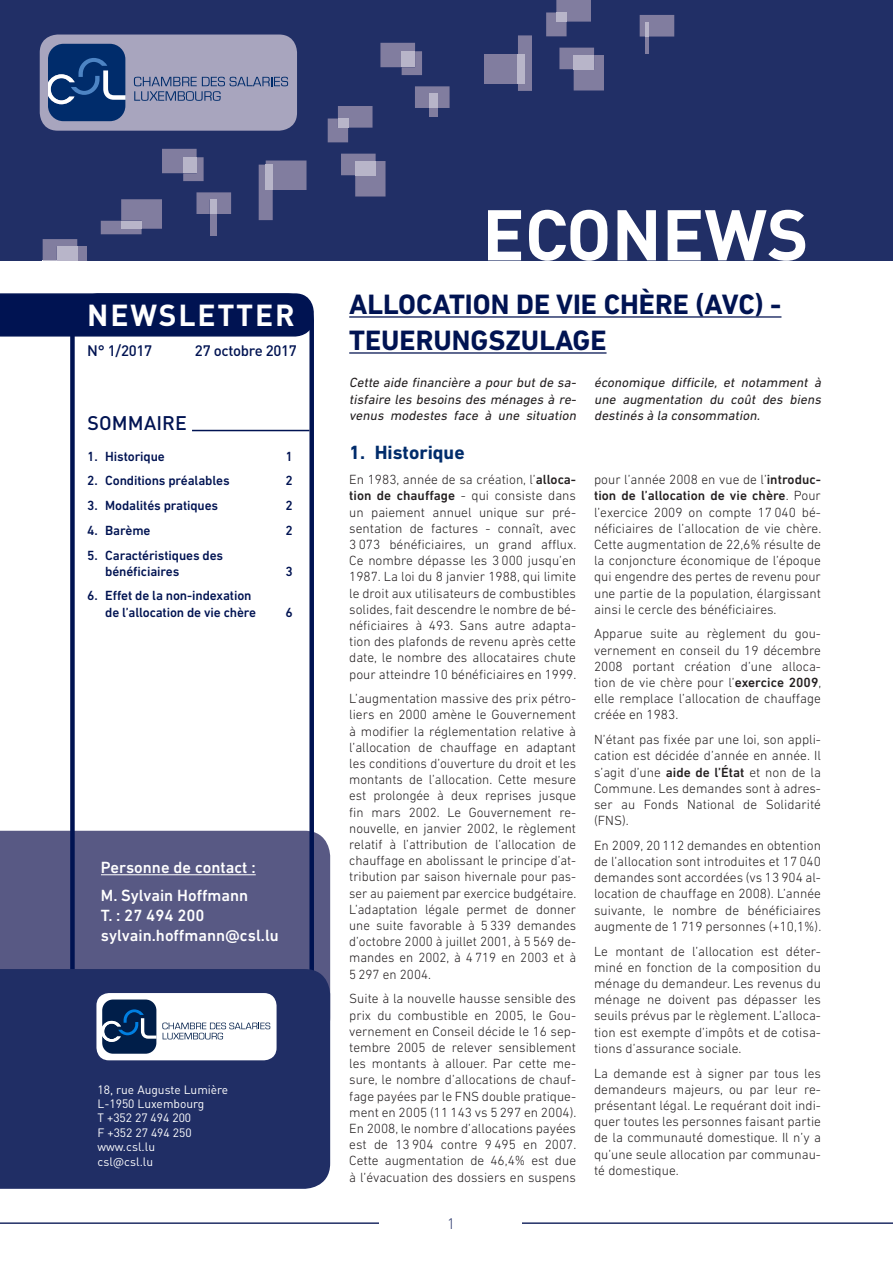
<style>
.page{position:relative;width:893px;height:1263px;background:#fff}
.page>*{position:absolute;margin:0;border:0;box-sizing:border-box;transform-origin:0 0}
.t1{font:700 70.5px "DIN Pro";color:#fff}
.t2{font:700 30px "DIN Pro";letter-spacing:.06em;color:#fff}
.titre{font:700 28.5px/36px "DIN Next LT Pro";color:#001352}
.Titre2{font:700 19.5px "DIN Next LT Pro";color:#002c6b}
.t3{font:500 19.5px "DIN Pro";letter-spacing:.01em;color:#001352}
.texte_courant{font:500 16.5px/19.8px "DIN Next LT Pro";color:#fff}
.t4{font:500 15px "DIN Pro";letter-spacing:-.02em;color:#001352}
.t5{font:300 15px "DIN Pro";color:#202e65}
.texte_courant-2{font:300 13.5px/16.2px "DIN Next LT Pro";color:#231f20;text-align:justify}
.texte_courant-3{font:italic 13.5px/16.2px "DIN Next LT Pro";color:#231f20;text-align:justify}
.texte_courant_Bold{font:500 13.5px/16.2px "DIN Next LT Pro";letter-spacing:-.01em;color:#001352}
.t6{font:12px/14.4px "DIN Pro";color:#fff}
.s1{font-weight:500}
</style>
<div class="page">
<hr style="left:0;top:1222px;width:893px;height:2px;background:#202e65">
<div style="left:380px;top:1217px;width:142px;height:46px;background:#fff"></div>
<div style="left:0;top:831px;width:330px;height:138px;background:#585984"></div>
<div style="left:0;top:293px;width:314px;height:44px;background:#001352"></div>
<div style="left:70px;top:293px;width:244px;height:888px;border:4px solid #001352;border-radius:26px"></div>
<hr style="left:349px;top:316px;width:432px;height:2px;background:#202e65">
<hr style="left:349px;top:352px;width:257px;height:2px;background:#202e65">
<div style="left:0;top:969px;width:330px;height:220px;background:#202e65"></div>
<hr style="left:101px;top:874px;width:155px;height:1px;background:#fff">
<div style="left:96px;top:993px;width:181px;height:67px;background:#fff;border-radius:13px"></div>
<svg style="left:102px;top:999px;width:168px;height:55px"></svg>
<div style="left:0;top:0;width:893px;height:261px;background:#212f66"></div>
<svg style="left:328px;top:106px;width:44px;height:36px"></svg>
<div style="left:338px;top:118px;width:10px;height:10px;background:#b8b5c9"></div>
<svg style="left:341px;top:154px;width:45px;height:43px"></svg>
<div style="left:355px;top:161px;width:21px;height:14px;background:#b8b5c9"></div>
<svg style="left:162px;top:149px;width:42px;height:32px"></svg>
<div style="left:183px;top:157px;width:14px;height:16px;background:#b8b5c9"></div>
<div style="left:210px;top:214px;width:6px;height:21px;background:#817d9f"></div>
<svg style="left:196px;top:192px;width:35px;height:22px"></svg>
<div style="left:210px;top:200px;width:6px;height:14px;background:#b8b5c9"></div>
<svg style="left:101px;top:199px;width:61px;height:35px"></svg>
<div style="left:121px;top:221px;width:21px;height:8px;background:#b8b5c9"></div>
<div style="left:484px;top:55px;width:34px;height:29px;background:#817d9f"></div>
<svg style="left:546px;top:0;width:45px;height:36px"></svg>
<div style="left:556px;top:13px;width:11px;height:9px;background:#b8b5c9"></div>
<svg style="left:559px;top:48px;width:45px;height:42px"></svg>
<div style="left:574px;top:55px;width:20px;height:14px;background:#b8b5c9"></div>
<svg style="left:380px;top:43px;width:42px;height:32px"></svg>
<div style="left:402px;top:51px;width:13px;height:16px;background:#b8b5c9"></div>
<div style="left:429px;top:108px;width:9px;height:8px;background:#817d9f"></div>
<svg style="left:415px;top:86px;width:35px;height:22px"></svg>
<div style="left:429px;top:94px;width:9px;height:14px;background:#b8b5c9"></div>
<hr style="left:646px;top:37px;width:3px;height:17px;background:#817d9f">
<svg style="left:640px;top:15px;width:34px;height:22px"></svg>
<hr style="left:646px;top:22px;width:3px;height:15px;background:#b8b5c9">
<svg style="left:259px;top:161px;width:47px;height:59px"></svg>
<div style="left:266px;top:165px;width:7px;height:25px;background:#b8b5c9"></div>
<svg style="left:518px;top:35px;width:14px;height:56px"></svg>
<div style="left:518px;top:55px;width:7px;height:29px;background:#b8b5c9"></div>
<svg style="left:43px;top:239px;width:44px;height:22px"></svg>
<div style="left:57px;top:246px;width:20px;height:15px;background:#b8b5c9"></div>
<div style="left:40px;top:35px;width:257px;height:96px;background:#a8a5be;border-radius:18px"></div>
<svg style="left:134px;top:77px;width:154px;height:24px"></svg>
<svg style="left:48px;top:44px;width:78px;height:77px;background:#1e457e"></svg>
<hr style="left:192px;top:430px;width:117px;height:1px;background:#001352">
<p class="t2" style="left:87px;top:295px;width:209px">NEWSLETTER</p>
<p class="t4" style="left:87px;top:340px;width:66px">N° 1/2017</p>
<p class="t4" style="left:195px;top:340px;width:103px">27 octobre 2017</p>
<p class="t3" style="left:87px;top:410px;width:101px">SOMMAIRE</p>
<p class="texte_courant_Bold" style="left:87px;top:448px;width:79px">1. Historique</p>
<p class="texte_courant_Bold" style="left:285px;top:448px;width:9px">1</p>
<p class="texte_courant_Bold" style="left:87px;top:473px;width:144px">2. Conditions préalables</p>
<p class="texte_courant_Bold" style="left:285px;top:473px;width:9px">2</p>
<p class="texte_courant_Bold" style="left:87px;top:497px;width:132px">3. Modalités pratiques</p>
<p class="texte_courant_Bold" style="left:285px;top:497px;width:9px">2</p>
<p class="texte_courant_Bold" style="left:87px;top:522px;width:65px">4. Barème</p>
<p class="texte_courant_Bold" style="left:285px;top:522px;width:9px">2</p>
<p class="texte_courant_Bold" style="left:105px;top:547px;width:119px;text-indent:-18px">5. Caractéristiques des bénéficiaires</p>
<p class="texte_courant_Bold" style="left:285px;top:563px;width:9px">3</p>
<p class="texte_courant_Bold" style="left:105px;top:588px;width:152px;text-indent:-18px">6. Effet de la non-indexation de l’allocation de vie chère</p>
<p class="texte_courant_Bold" style="left:285px;top:604px;width:9px">6</p>
<p class="texte_courant" style="left:101px;top:857px;width:156px">Personne de contact :</p>
<p class="texte_courant" style="left:101px;top:886px;width:179px">M. Sylvain Hoffmann<br>T. : 27 494 200 sylvain.hoffmann@csl.lu</p>
<p class="t6" style="left:98px;top:1081px;width:132px">18, rue Auguste Lumière<br>L-1950 Luxembourg</p>
<p class="t6" style="left:98px;top:1110px;width:96px">T +352 27 494 200<br>F +352 27 494 250</p>
<p class="t6" style="left:98px;top:1139px;width:59px">www.csl.lu</p>
<p class="t6" style="left:98px;top:1153px;width:57px">csl@csl.lu</p>
<p class="t1" style="left:482px;top:187px;width:328px">ECONEWS</p>
<p class="titre" style="left:349px;top:286px;width:434px">ALLOCATION DE VIE CHÈRE (AVC) -<br>TEUERUNGSZULAGE</p>
<p class="texte_courant-3" style="left:349px;top:375px;width:231px">Cette aide financière a pour but de sa&shy;tisfaire les besoins des ménages à re&shy;venus modestes face à une situation</p>
<p class="texte_courant-3" style="left:594px;top:375px;width:231px">économique difficile, et notamment à une augmentation du coût des biens destinés à la consommation.</p>
<p class="Titre2" style="left:349px;top:441px;width:117px">1. Historique</p>
<p class="texte_courant-2" style="left:349px;top:471px;width:229px">En 1983, année de sa création, l’<span class="s1">alloca&shy;tion de chauffage</span> - qui consiste dans un paiement annuel unique sur pré&shy;sentation de factures - connaît, avec 3 073 bénéficiaires, un grand afflux.<br>Ce nombre dépasse les 3 000 jusqu’en 1987. La loi du 8 janvier 1988, qui limite le droit aux utilisateurs de combustibles solides, fait descendre le nombre de bé&shy;néficiaires à 493. Sans autre adapta&shy;tion des plafonds de revenu après cette date, le nombre des allocataires chute pour atteindre 10 bénéficiaires en 1999.</p>
<p class="texte_courant-2" style="left:349px;top:690px;width:229px">L’augmentation massive des prix pétro&shy;liers en 2000 amène le Gouvernement à modifier la réglementation relative à l’allocation de chauffage en adaptant les conditions d’ouverture du droit et les montants de l’allocation. Cette mesure est prolongée à deux reprises jusque fin mars 2002. Le Gouvernement re&shy;nouvelle, en janvier 2002, le règlement relatif à l’attribution de l’allocation de chauffage en abolissant le principe d’at&shy;tribution par saison hivernale pour pas&shy;ser au paiement par exercice budgétaire.<br>L’adaptation légale permet de donner une suite favorable à 5 339 demandes d’octobre 2000 à juillet 2001, à 5 569 de&shy;mandes en 2002, à 4 719 en 2003 et à 5 297 en 2004.</p>
<p class="texte_courant-2" style="left:349px;top:990px;width:229px">Suite à la nouvelle hausse sensible des prix du combustible en 2005, le Gou&shy;vernement en Conseil décide le 16 sep&shy;tembre 2005 de relever sensiblement les montants à allouer. Par cette me&shy;sure, le nombre d’allocations de chauf&shy;fage payées par le FNS double pratique&shy;ment en 2005 (11 143 vs 5 297 en 2004).<br>En 2008, le nombre d’allocations payées est de 13 904 contre 9 495 en 2007.<br>Cette augmentation de 46,4% est due à l’évacuation des dossiers en suspens</p>
<p class="t5" style="left:447px;top:1213px;width:9px">1</p>
<p class="texte_courant-2" style="left:594px;top:471px;width:229px">pour l’année 2008 en vue de l’<span class="s1">introduc&shy;tion de l’allocation de vie chère</span>. Pour l’exercice 2009 on compte 17 040 bé&shy;néficiaires de l’allocation de vie chère.<br>Cette augmentation de 22,6% résulte de la conjoncture économique de l’époque qui engendre des pertes de revenu pour une partie de la population, élargissant ainsi le cercle des bénéficiaires.</p>
<p class="texte_courant-2" style="left:594px;top:626px;width:229px">Apparue suite au règlement du gou&shy;vernement en conseil du 19 décembre 2008 portant création d’une alloca&shy;tion de vie chère pour l’<span class="s1">exercice 2009</span>, elle remplace l’allocation de chauffage créée en 1983.</p>
<p class="texte_courant-2" style="left:594px;top:731px;width:228px">N’étant pas fixée par une loi, son appli&shy;cation est décidée d’année en année. Il s’agit d’une <span class="s1">aide de l’État</span> et non de la Commune. Les demandes sont à adres&shy;ser au Fonds National de Solidarité (FNS).</p>
<p class="texte_courant-2" style="left:594px;top:837px;width:229px">En 2009, 20 112 demandes en obtention de l’allocation sont introduites et 17 040 demandes sont accordées (vs 13 904 al&shy;location de chauffage en 2008). L’année suivante, le nombre de bénéficiaires augmente de 1 719 personnes (+10,1%).</p>
<p class="texte_courant-2" style="left:594px;top:943px;width:228px">Le montant de l’allocation est déter&shy;miné en fonction de la composition du ménage du demandeur. Les revenus du ménage ne doivent pas dépasser les seuils prévus par le règlement. L’alloca&shy;tion est exempte d’impôts et de cotisa&shy;tions d’assurance sociale.</p>
<p class="texte_courant-2" style="left:594px;top:1065px;width:228px">La demande est à signer par tous les demandeurs majeurs, ou par leur re&shy;présentant légal. Le requérant doit indi&shy;quer toutes les personnes faisant partie de la communauté domestique. Il n’y a qu’une seule allocation par communau&shy;té domestique.</p>
</div>
